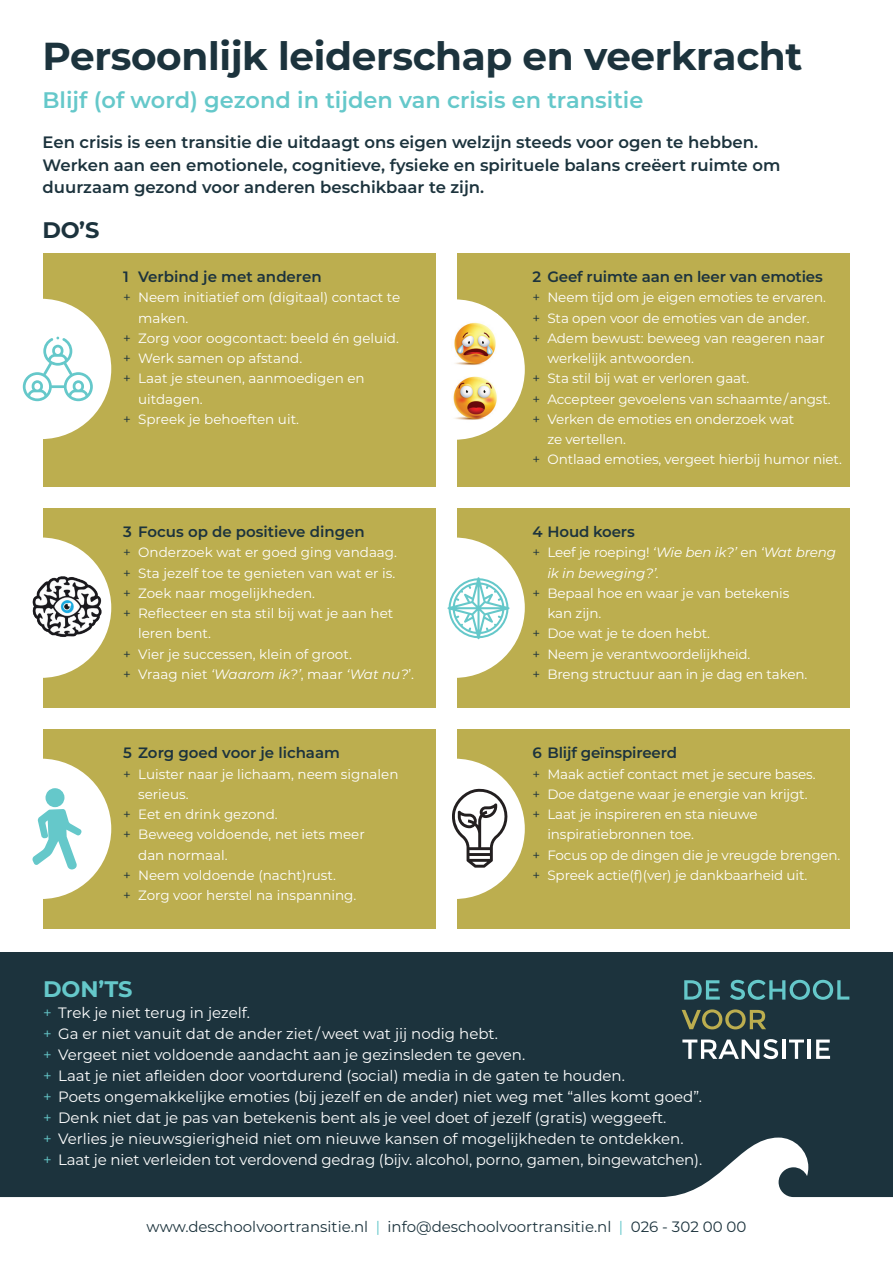
<style>
.page{position:relative;width:893px;height:1263px;background:#fff}
.page>*{position:absolute;margin:0;border:0;box-sizing:border-box;transform-origin:0 0}
.t1{font:700 39px "Montserrat";letter-spacing:-.01em;color:#1c333d}
.t2{font:600 22.5px "Montserrat";color:#65c8ca}
.t3{font:700 22.5px "Montserrat";color:#65c8ca}
.t4{font:700 22.5px "Montserrat";color:#1c333d}
.t5{font:600 16.5px/22.5px "Montserrat";color:#1c333d}
.t6{font:15px/21px "Montserrat";color:#fff}
.t7{font:600 15px "Montserrat";letter-spacing:-.01em;color:#1c333d}
.t8{font:15px "Montserrat";color:#1c333d}
.t9{font:13.5px "Montserrat";letter-spacing:-.01em;color:#fff}
.t10{font:italic 13.5px "Montserrat";letter-spacing:-.01em;color:#fff}
.s1{color:#1c333d}
.s2{font-style:normal;color:#1c333d}
.s3{font-style:normal}
.s4{color:#65c8ca}
</style>
<div class="page">
<div style="left:0;top:952px;width:893px;height:311px;background:#1c333d"></div>
<svg style="left:0;top:1137px;width:893px;height:126px;fill:#fff"></svg>
<div style="left:457px;top:253px;width:392px;height:233px;background:#bcae4f"></div>
<div style="left:457px;top:508px;width:392px;height:200px;background:#bcae4f"></div>
<div style="left:384px;top:299px;width:141px;height:141px;background:#fff;border-radius:50%"></div>
<img style="left:453px;top:376px;width:44px;height:44px">
<svg style="left:454px;top:322px;width:42px;height:43px"></svg>
<div style="left:457px;top:729px;width:392px;height:200px;background:#bcae4f"></div>
<div style="left:384px;top:537px;width:141px;height:141px;background:#fff;border-radius:50%"></div>
<div style="left:384px;top:759px;width:141px;height:140px;background:#fff;border-radius:50%"></div>
<div style="left:43px;top:253px;width:393px;height:233px;background:#bcae4f"></div>
<div style="left:43px;top:508px;width:393px;height:200px;background:#bcae4f"></div>
<div style="left:43px;top:729px;width:393px;height:200px;background:#bcae4f"></div>
<svg style="left:43px;top:537px;width:62px;height:141px"></svg>
<img style="left:32px;top:574px;width:80px;height:64px">
<svg style="left:32px;top:759px;width:79px;height:140px"></svg>
<svg style="left:452px;top:788px;width:56px;height:80px"></svg>
<svg style="left:447px;top:577px;width:62px;height:62px"></svg>
<svg style="left:22px;top:299px;width:89px;height:140px"></svg>
<svg style="left:684px;top:980px;width:36px;height:19px"></svg>
<svg style="left:730px;top:980px;width:119px;height:20px"></svg>
<svg style="left:682px;top:1009px;width:84px;height:20px"></svg>
<svg style="left:682px;top:1039px;width:96px;height:20px"></svg>
<hr style="left:782px;top:1039px;width:3px;height:20px;background:#fff">
<svg style="left:789px;top:1039px;width:15px;height:20px"></svg>
<hr style="left:807px;top:1039px;width:4px;height:20px;background:#fff">
<svg style="left:816px;top:1039px;width:14px;height:20px"></svg>
<h1 class="t1" style="left:43px;top:28px;width:761px">Persoonlijk leiderschap en veerkracht</h1>
<h2 class="t2" style="left:43px;top:84px;width:602px">Blijf (of word) gezond in tijden van crisis en transitie</h2>
<p class="t5" style="left:43px;top:130px;width:739px">Een crisis is een transitie die uitdaagt ons eigen welzijn steeds voor ogen te hebben.<br>Werken aan een emotionele, cognitieve, fysieke en spirituele balans creëert ruimte om duurzaam gezond voor anderen beschikbaar te zijn.</p>
<h2 class="t4" style="left:43px;top:213px;width:59px">DO’S</h2>
<p class="t7" style="left:123px;top:266px;width:200px">1 Verbind je met anderen</p>
<p class="t9" style="left:123px;top:288px;width:278px"><span class="s1">+</span> Neem initiatief om (digitaal) contact te</p>
<p class="t9" style="left:138px;top:308px;width:52px">maken.</p>
<p class="t9" style="left:123px;top:329px;width:277px"><span class="s1">+</span> Zorg voor oogcontact: beeld én geluid.</p>
<p class="t9" style="left:123px;top:349px;width:180px"><span class="s1">+</span> Werk samen op afstand.</p>
<p class="t9" style="left:123px;top:369px;width:243px"><span class="s1">+</span> Laat je steunen, aanmoedigen en</p>
<p class="t9" style="left:138px;top:389px;width:66px">uitdagen.</p>
<p class="t9" style="left:123px;top:410px;width:177px"><span class="s1">+</span> Spreek je behoeften uit.</p>
<p class="t7" style="left:123px;top:521px;width:243px">3 Focus op de positieve dingen</p>
<p class="t9" style="left:123px;top:543px;width:275px"><span class="s1">+</span> Onderzoek wat er goed ging vandaag.</p>
<p class="t9" style="left:123px;top:564px;width:273px"><span class="s1">+</span> Sta jezelf toe te genieten van wat er is.</p>
<p class="t9" style="left:123px;top:584px;width:193px"><span class="s1">+</span> Zoek naar mogelijkheden.</p>
<p class="t9" style="left:123px;top:604px;width:272px"><span class="s1">+</span> Reflecteer en sta stil bij wat je aan het</p>
<p class="t9" style="left:138px;top:624px;width:74px">leren bent.</p>
<p class="t9" style="left:123px;top:645px;width:230px"><span class="s1">+</span> Vier je successen, klein of groot.</p>
<p class="t10" style="left:123px;top:665px;width:292px"><span class="s2">+</span> <span class="s3">Vraag niet</span> ‘Waarom ik?’<span class="s3">, maar</span> ‘Wat nu?<span class="s3">’.</span></p>
<p class="t7" style="left:123px;top:742px;width:218px">5 Zorg goed voor je lichaam</p>
<p class="t9" style="left:123px;top:764px;width:277px"><span class="s1">+</span> Luister naar je lichaam, neem signalen</p>
<p class="t9" style="left:138px;top:785px;width:52px">serieus.</p>
<p class="t9" style="left:123px;top:805px;width:156px"><span class="s1">+</span> Eet en drink gezond.</p>
<p class="t9" style="left:123px;top:825px;width:243px"><span class="s1">+</span> Beweeg voldoende, net iets meer</p>
<p class="t9" style="left:138px;top:845px;width:91px">dan normaal.</p>
<p class="t9" style="left:123px;top:866px;width:214px"><span class="s1">+</span> Neem voldoende (nacht)rust.</p>
<p class="t9" style="left:123px;top:886px;width:235px"><span class="s1">+</span> Zorg voor herstel na inspanning.</p>
<p class="t7" style="left:533px;top:266px;width:292px">2 Geef ruimte aan en leer van emoties</p>
<p class="t9" style="left:533px;top:288px;width:295px"><span class="s1">+</span> Neem tijd om je eigen emoties te ervaren.</p>
<p class="t9" style="left:533px;top:308px;width:278px"><span class="s1">+</span> Sta open voor de emoties van de ander.</p>
<p class="t9" style="left:533px;top:329px;width:294px"><span class="s1">+</span> Adem bewust: beweeg van reageren naar</p>
<p class="t9" style="left:547px;top:349px;width:148px">werkelijk antwoorden.</p>
<p class="t9" style="left:533px;top:369px;width:218px"><span class="s1">+</span> Sta stil bij wat er verloren gaat.</p>
<p class="t9" style="left:533px;top:389px;width:300px"><span class="s1">+</span> Accepteer gevoelens van schaamte / angst.</p>
<p class="t9" style="left:533px;top:410px;width:263px"><span class="s1">+</span> Verken de emoties en onderzoek wat</p>
<p class="t9" style="left:547px;top:430px;width:80px">ze vertellen.</p>
<p class="t9" style="left:533px;top:450px;width:311px"><span class="s1">+</span> Ontlaad emoties, vergeet hierbij humor niet.</p>
<p class="t7" style="left:533px;top:521px;width:104px">4 Houd koers</p>
<p class="t10" style="left:533px;top:543px;width:305px"><span class="s2">+</span> <span class="s3">Leef je roeping!</span> ‘Wie ben ik?’ <span class="s3">en</span> ‘Wat breng</p>
<p class="t10" style="left:547px;top:564px;width:113px">ik in beweging?’.</p>
<p class="t9" style="left:533px;top:584px;width:258px"><span class="s1">+</span> Bepaal hoe en waar je van betekenis</p>
<p class="t9" style="left:547px;top:604px;width:55px">kan zijn.</p>
<p class="t9" style="left:533px;top:624px;width:179px"><span class="s1">+</span> Doe wat je te doen hebt.</p>
<p class="t9" style="left:533px;top:645px;width:219px"><span class="s1">+</span> Neem je verantwoordelijkheid.</p>
<p class="t9" style="left:533px;top:665px;width:276px"><span class="s1">+</span> Breng structuur aan in je dag en taken.</p>
<p class="t7" style="left:533px;top:742px;width:146px">6 Blijf geïnspireerd</p>
<p class="t9" style="left:533px;top:764px;width:284px"><span class="s1">+</span> Maak actief contact met je secure bases.</p>
<p class="t9" style="left:533px;top:785px;width:277px"><span class="s1">+</span> Doe datgene waar je energie van krijgt.</p>
<p class="t9" style="left:533px;top:805px;width:226px"><span class="s1">+</span> Laat je inspireren en sta nieuwe</p>
<p class="t9" style="left:547px;top:825px;width:148px">inspiratiebronnen toe.</p>
<p class="t9" style="left:533px;top:845px;width:309px"><span class="s1">+</span> Focus op de dingen die je vreugde brengen.</p>
<p class="t9" style="left:533px;top:866px;width:276px"><span class="s1">+</span> Spreek actie(f)(ver) je dankbaarheid uit.</p>
<h2 class="t3" style="left:43px;top:973px;width:91px">DON’TS</h2>
<p class="t6" style="left:43px;top:1002px;width:660px"><span class="s4">+</span> Trek je niet terug in jezelf.<br><span class="s4">+</span> Ga er niet vanuit dat de ander ziet / weet wat jij nodig hebt.<br><span class="s4">+</span> Vergeet niet voldoende aandacht aan je gezinsleden te geven.<br><span class="s4">+</span> Laat je niet afleiden door voortdurend (social) media in de gaten te houden.<br><span class="s4">+</span> Poets ongemakkelijke emoties (bij jezelf en de ander) niet weg met “alles komt goed”. <span class="s4">+</span> Denk niet dat je pas van betekenis bent als je veel doet of jezelf (gratis) weggeeft.<br><span class="s4">+</span> Verlies je nieuwsgierigheid niet om nieuwe kansen of mogelijkheden te ontdekken.<br><span class="s4">+</span> Laat je niet verleiden tot verdovend gedrag (bijv. alcohol, porno, gamen, bingewatchen).</p>
<p class="t8" style="left:147px;top:1216px;width:601px">www.deschoolvoortransitie.nl <span class="s4">|</span> info@deschoolvoortransitie.nl <span class="s4">|</span> 026 - 302 00 00</p>
</div>
